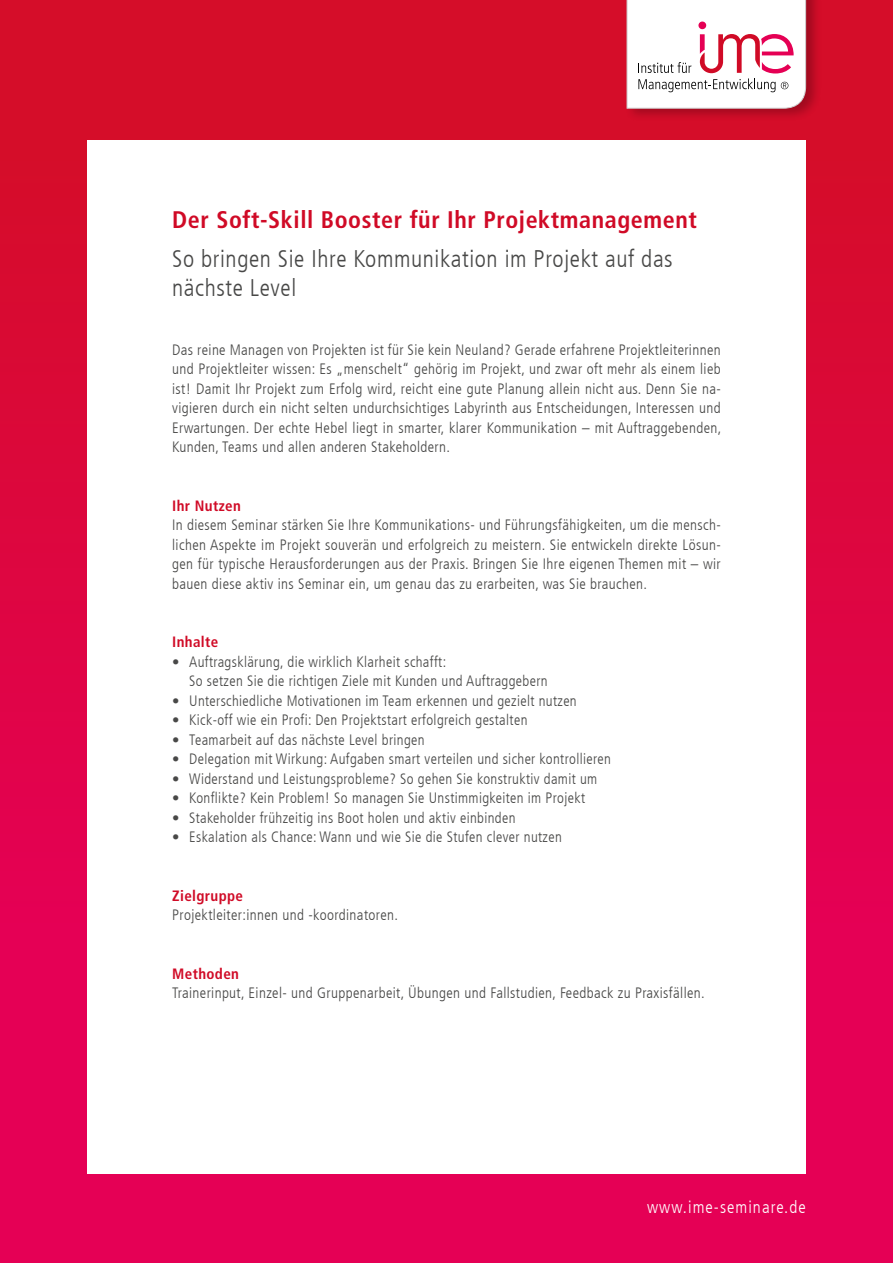
<style>
.page{position:relative;width:893px;height:1263px;background:#fff}
.page>*{position:absolute;margin:0;border:0;box-sizing:border-box;transform-origin:0 0}
.t1{font:300 condensed 24px/29.2px "Frutiger LT Com";letter-spacing:.025em;color:#484847}
.t2{font:700 condensed 24px "Frutiger LT Com";letter-spacing:.025em;color:#d00a26}
.t3{font:300 condensed 17.25px "Frutiger LT Com";letter-spacing:.06em;color:#fff}
.t4{font:300 condensed 15px/19.5px "Frutiger LT Com";letter-spacing:.025em;color:#484847;text-align:justify}
.t5{font:700 condensed 15px "Frutiger LT Com";letter-spacing:.025em;color:#d00a26}
</style>
<div class="page">
<div style="left:0;top:0;width:893px;height:1263px;background:linear-gradient(to bottom,#d40e26,#e8005e)"></div>
<div style="left:87px;top:140px;width:719px;height:1034px;background:#fff"></div>
<div style="left:625px;top:0;width:197px;height:123px;background:#000;opacity:.25"></div>
<svg style="left:627px;top:0;width:179px;height:109px"></svg>
<img style="left:0;top:0;width:1px;height:608px">
<h1 class="t2" style="left:172px;top:205px;width:526px">Der Soft-Skill Booster für Ihr Projektmanagement</h1>
<h1 class="t1" style="left:172px;top:244px;width:502px">So bringen Sie Ihre Kommunikation im Projekt auf das nächste Level</h1>
<p class="t4" style="left:172px;top:340px;width:551px">Das reine Managen von Projekten ist für Sie kein Neuland? Gerade erfahrene Projektleiterinnen und Projektleiter wissen: Es „menschelt“ gehörig im Projekt, und zwar oft mehr als einem lieb ist! Damit Ihr Projekt zum Erfolg wird, reicht eine gute Planung allein nicht aus. Denn Sie na&shy;vigieren durch ein nicht selten undurchsichtiges Labyrinth aus Entscheidungen, Interessen und Erwartungen. Der echte Hebel liegt in smarter, klarer Kommunikation – mit Auftraggebenden, Kunden, Teams und allen anderen Stakeholdern.</p>
<p class="t5" style="left:172px;top:496px;width:70px">Ihr Nutzen</p>
<p class="t4" style="left:172px;top:515px;width:550px">In diesem Seminar stärken Sie Ihre Kommunikations- und Führungsfähigkeiten, um die mensch&shy;lichen Aspekte im Projekt souverän und erfolgreich zu meistern. Sie entwickeln direkte Lösun&shy;gen für typische Herausforderungen aus der Praxis. Bringen Sie Ihre eigenen Themen mit – wir bauen diese aktiv ins Seminar ein, um genau das zu erarbeiten, was Sie brauchen.</p>
<p class="t5" style="left:172px;top:633px;width:48px">Inhalte</p>
<p class="t4" style="left:189px;top:652px;width:360px;text-indent:-17px">• Auftragsklärung, die wirklich Klarheit schafft:<br>So setzen Sie die richtigen Ziele mit Kunden und Auftraggebern</p>
<p class="t4" style="left:172px;top:691px;width:406px">• Unterschiedliche Motivationen im Team erkennen und gezielt nutzen</p>
<p class="t4" style="left:172px;top:710px;width:357px">• Kick-off wie ein Profi: Den Projektstart erfolgreich gestalten</p>
<p class="t4" style="left:172px;top:730px;width:254px">• Teamarbeit auf das nächste Level bringen</p>
<p class="t4" style="left:172px;top:749px;width:440px">• Delegation mit Wirkung: Aufgaben smart verteilen und sicher kontrollieren</p>
<p class="t4" style="left:172px;top:769px;width:427px">• Widerstand und Leistungsprobleme? So gehen Sie konstruktiv damit um</p>
<p class="t4" style="left:172px;top:788px;width:414px">• Konflikte? Kein Problem! So managen Sie Unstimmigkeiten im Projekt</p>
<p class="t4" style="left:172px;top:808px;width:345px">• Stakeholder frühzeitig ins Boot holen und aktiv einbinden</p>
<p class="t4" style="left:172px;top:827px;width:391px">• Eskalation als Chance: Wann und wie Sie die Stufen clever nutzen</p>
<p class="t5" style="left:172px;top:886px;width:72px">Zielgruppe</p>
<p class="t4" style="left:172px;top:905px;width:227px">Projektleiter:innen und -koordinatoren.</p>
<p class="t5" style="left:172px;top:964px;width:68px">Methoden</p>
<p class="t4" style="left:172px;top:983px;width:534px">Trainerinput, Einzel- und Gruppenarbeit, Übungen und Fallstudien, Feedback zu Praxisfällen.</p>
<p class="t3" style="left:647px;top:1197px;width:160px">www.ime-seminare.de</p>
</div>
